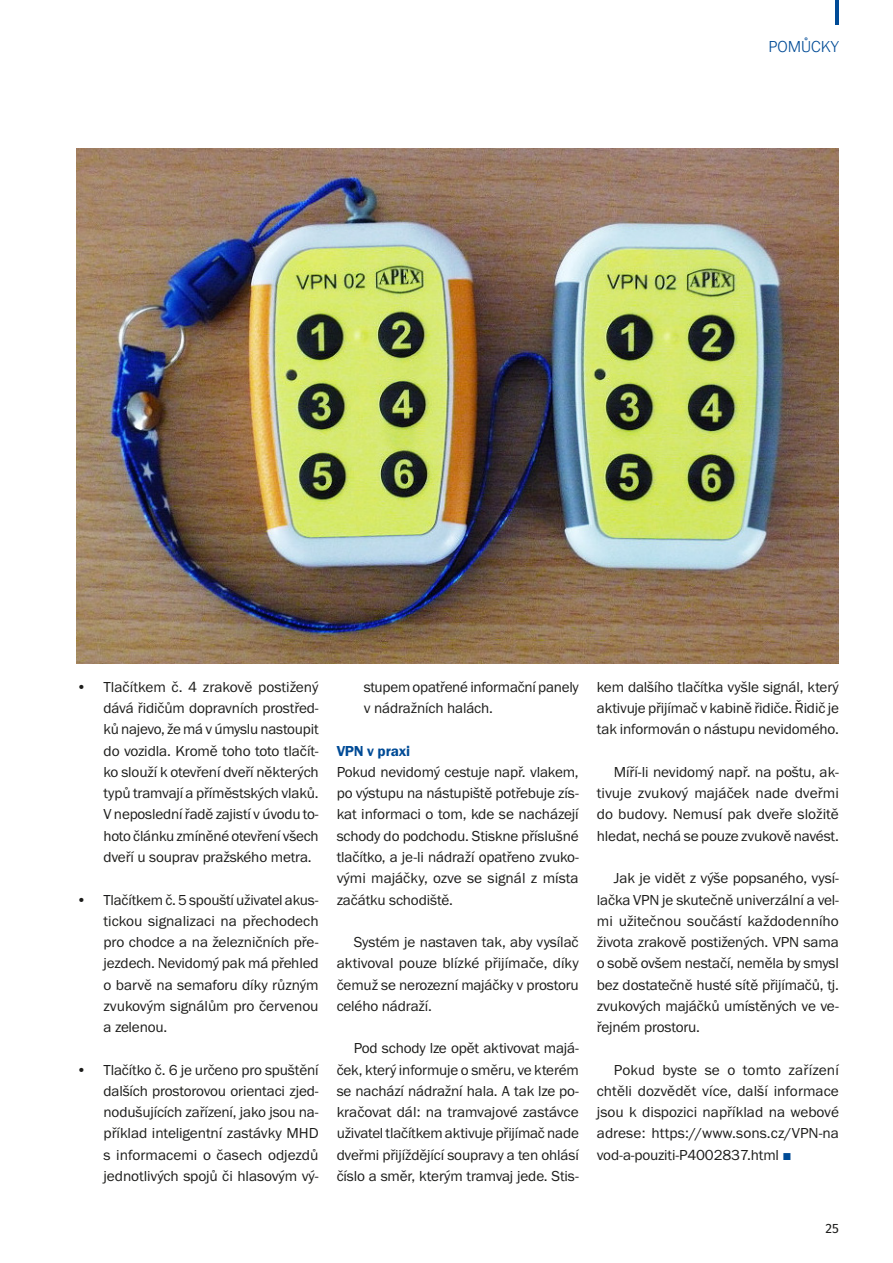
<style>
.page{position:relative;width:893px;height:1263px;background:#fff}
.page>*{position:absolute;margin:0;border:0;box-sizing:border-box;transform-origin:0 0}
.t1{font:300 16.5px "Franklin Gothic URW";color:#004b96}
.t2{font:15px/21.3px "Franklin Gothic URW Boo";letter-spacing:-.01em;color:#1d1d1b;text-align:justify}
.t3{font:15px "Franklin Gothic URW Dem";letter-spacing:-.01em;color:#004b96}
.t4{font:13.5px "Fira Sans";color:#1d1d1b}
.s1{font-family:"Arial";font-weight:700;color:#004b96}
</style>
<div class="page">
<hr style="left:835px;top:0;width:3px;height:24px;background:#004b96">
<img style="left:77px;top:149px;width:762px;height:514px">
<p class="t1" style="left:768px;top:37px;width:72px">POMŮCKY</p>
<p class="t2" style="left:104px;top:676px;width:217px;text-indent:-27px">• Tlačítkem č. 4 zrakově postižený dává řidičům dopravních prostřed&shy;ků najevo, že má v úmyslu nastoupit do vozidla. Kromě toho toto tlačít&shy;ko slouží k otevření dveří některých typů tramvají a příměstských vlaků.<br>V neposlední řadě zajistí v úvodu to&shy;hoto článku zmíněné otevření všech dveří u souprav pražského metra.</p>
<p class="t2" style="left:104px;top:888px;width:217px;text-indent:-27px">• Tlačítkem č. 5 spouští uživatel akus&shy;tickou signalizaci na přechodech pro chodce a na železničních pře&shy;jezdech. Nevidomý pak má přehled o barvě na semaforu díky různým zvukovým signálům pro červenou a zelenou.</p>
<p class="t2" style="left:104px;top:1059px;width:217px;text-indent:-27px">• Tlačítko č. 6 je určeno pro spuštění dalších prostorovou orientaci zjed&shy;nodušujících zařízení, jako jsou na&shy;příklad inteligentní zastávky MHD s informacemi o časech odjezdů jednotlivých spojů či hlasovým vý-</p>
<p class="t2" style="left:364px;top:676px;width:217px">stupem opatřené informační panely v nádražních halách.</p>
<p class="t3" style="left:337px;top:741px;width:75px">VPN v praxi</p>
<p class="t2" style="left:337px;top:761px;width:244px">Pokud nevidomý cestuje např. vlakem, po výstupu na nástupiště potřebuje zís&shy;kat informaci o tom, kde se nacházejí schody do podchodu. Stiskne příslušné tlačítko, a je-li nádraží opatřeno zvuko&shy;vými majáčky, ozve se signál z místa začátku schodiště.</p>
<p class="t2" style="left:337px;top:931px;width:244px;text-indent:17px">Systém je nastaven tak, aby vysílač aktivoval pouze blízké přijímače, díky čemuž se nerozezní majáčky v prostoru celého nádraží.</p>
<p class="t2" style="left:337px;top:1037px;width:244px;text-indent:17px">Pod schody lze opět aktivovat majá&shy;ček, který informuje o směru, ve kterém se nachází nádražní hala. A tak lze po&shy;kračovat dál: na tramvajové zastávce uživatel tlačítkem aktivuje přijímač nade dveřmi přijíždějící soupravy a ten ohlásí číslo a směr, kterým tramvaj jede. Stis-</p>
<p class="t2" style="left:597px;top:676px;width:244px">kem dalšího tlačítka vyšle signál, který aktivuje přijímač v kabině řidiče. Řidič je tak informován o nástupu nevidomého.</p>
<p class="t2" style="left:597px;top:761px;width:244px;text-indent:17px">Míří-li nevidomý např. na poštu, ak&shy;tivuje zvukový majáček nade dveřmi do budovy. Nemusí pak dveře složitě hledat, nechá se pouze zvukově navést.</p>
<p class="t2" style="left:597px;top:867px;width:244px;text-indent:17px">Jak je vidět z výše popsaného, vysí&shy;lačka VPN je skutečně univerzální a vel&shy;mi užitečnou součástí každodenního života zrakově postižených. VPN sama o sobě ovšem nestačí, neměla by smysl bez dostatečně husté sítě přijímačů, tj. zvukových majáčků umístěných ve ve&shy;řejném prostoru.</p>
<p class="t2" style="left:597px;top:1059px;width:244px;text-indent:17px">Pokud byste se o tomto zařízení chtěli dozvědět více, další informace jsou k dispozici například na webové adrese: https://www.sons.cz/VPN-na vod-a-pouziti-P4002837.html <span class="s1">■</span></p>
<p class="t4" style="left:825px;top:1218px;width:15px">25</p>
</div>
